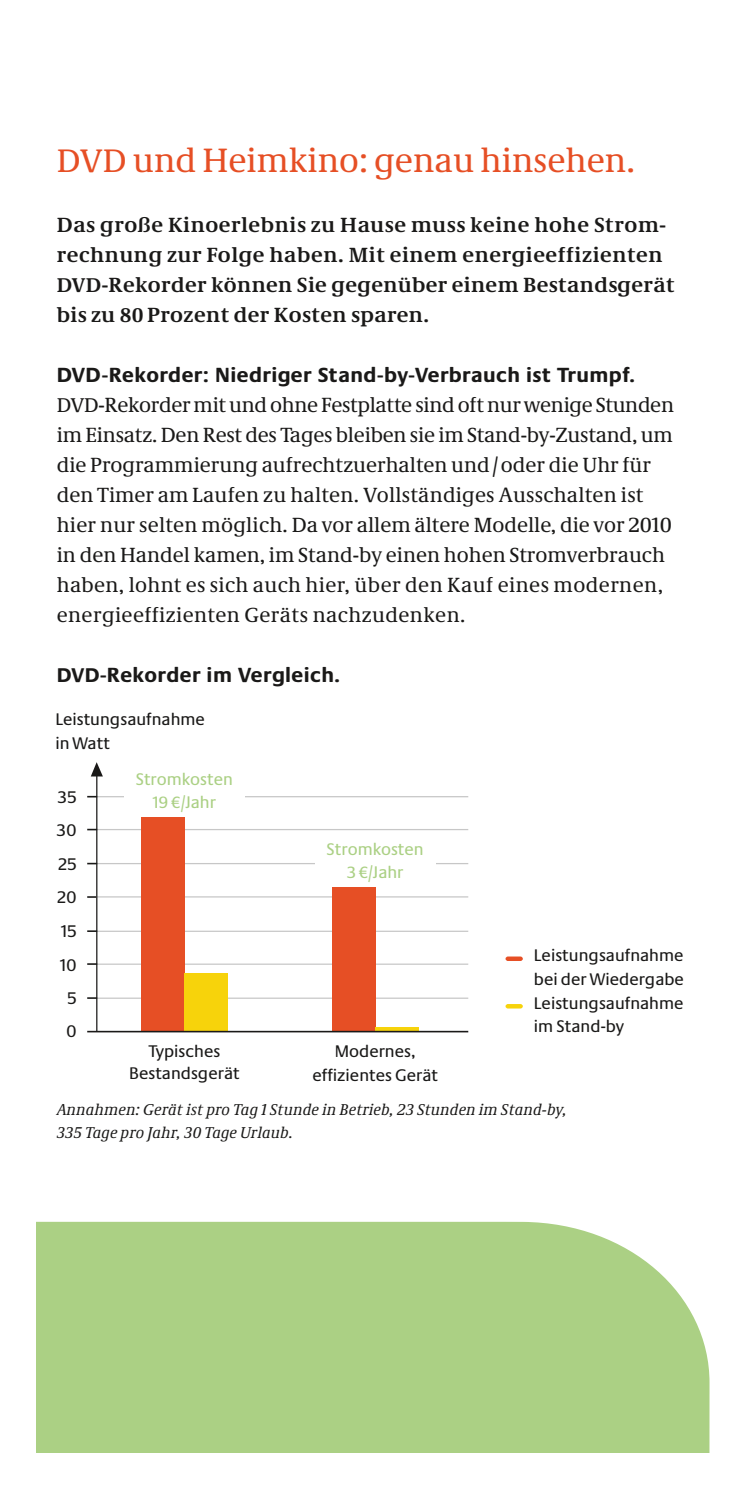
<style>
.page{position:relative;width:745px;height:1489px;background:#fff}
.page>*{position:absolute;margin:0;border:0;box-sizing:border-box;transform-origin:0 0}
.t1{font:35px "Neue Demos";color:#e64f25}
.t2{font:21.25px/30px "Neue Demos";color:#1a1918}
.t3{font:700 21.25px/30px "Neue Demos";letter-spacing:.03em;color:#1a1918}
.t4{font:700 21.25px "Neue Praxis";letter-spacing:.02em;color:#1a1918}
.t5{font:17.5px/23.8px "Neue Praxis";color:#1a1918;text-align:center}
.t6{font:17.5px/22.5px "Neue Praxis";color:#abd084;text-align:center}
.t7{font:italic 16.25px/23.8px "Neue Demos";letter-spacing:.01em;color:#1a1918}
.s1{font-size:33.75px}
.s2{font-size:20.5px}
.s3{font-size:17px}
</style>
<div class="page">
<div style="left:36px;top:1221px;width:673px;height:232px;background:#abd084"></div>
<svg style="left:505px;top:956px;width:17px;height:4px"></svg>
<div style="left:505px;top:1003px;width:17px;height:5px;background:#f7d30b;border-radius:2px"></div>
<svg style="left:97px;top:794px;width:371px;height:4px"></svg>
<svg style="left:97px;top:827px;width:371px;height:4px"></svg>
<svg style="left:97px;top:861px;width:371px;height:4px"></svg>
<hr style="left:97px;top:895px;width:371px;height:3px;background:#c7c7c7">
<svg style="left:97px;top:929px;width:371px;height:4px"></svg>
<hr style="left:97px;top:962px;width:371px;height:3px;background:#c7c7c7">
<hr style="left:97px;top:996px;width:371px;height:3px;background:#c7c7c7">
<svg style="left:91px;top:762px;width:12px;height:14px"></svg>
<hr style="left:96px;top:772px;width:1px;height:259px;background:#1a1918">
<div style="left:141px;top:817px;width:43px;height:214px;background:#e64f25"></div>
<div style="left:184px;top:973px;width:43px;height:58px;background:#f7d30b"></div>
<div style="left:124px;top:772px;width:120px;height:39px;background:#fff"></div>
<div style="left:332px;top:887px;width:43px;height:144px;background:#e64f25"></div>
<svg style="left:375px;top:1027px;width:43px;height:4px"></svg>
<div style="left:315px;top:842px;width:120px;height:35px;background:#fff"></div>
<hr style="left:87px;top:1031px;width:381px;height:1px;background:#1a1918">
<h1 class="t1" style="left:57px;top:139px;width:579px"><span class="s1">DVD</span> und Heimkino: genau hinsehen.</h1>
<p class="t3" style="left:57px;top:209px;width:619px">Das große Kinoerlebnis zu Hause muss keine hohe Strom&shy;rechnung zur Folge haben. Mit einem energieeffizienten <span class="s2">DVD</span>-Rekorder können Sie gegenüber einem Bestandsgerät bis zu <span class="s2">80</span> Prozent der Kosten sparen.</p>
<p class="t4" style="left:57px;top:362px;width:579px">DVD-Rekorder: Niedriger Stand-by-Verbrauch ist Trumpf.</p>
<p class="t2" style="left:57px;top:389px;width:618px"><span class="s2">DVD</span>-Rekorder mit und ohne Festplatte sind oft nur wenige Stunden im Einsatz. Den Rest des Tages bleiben sie im Stand-by-Zustand, um die Programmierung aufrechtzuerhalten und/oder die Uhr für den Timer am Laufen zu halten. Vollständiges Ausschalten ist hier nur selten möglich. Da vor allem ältere Modelle, die vor 2010 in den Handel kamen, im Stand-by einen hohen Stromverbrauch haben, lohnt es sich auch hier, über den Kauf eines modernen, energieeffizienten Geräts nachzudenken.</p>
<p class="t4" style="left:57px;top:662px;width:284px"><span class="s2">DVD</span>-Rekorder im Vergleich.</p>
<p class="t5" style="left:55px;top:707px;width:151px;text-align:left">Leistungsaufnahme in Watt</p>
<p class="t5" style="left:58px;top:785px;width:20px">35</p>
<p class="t5" style="left:57px;top:818px;width:21px">30</p>
<p class="t5" style="left:58px;top:851px;width:20px">25</p>
<p class="t5" style="left:57px;top:885px;width:21px">20</p>
<p class="t5" style="left:61px;top:919px;width:17px">15</p>
<p class="t5" style="left:60px;top:952px;width:18px">10</p>
<p class="t5" style="left:67px;top:986px;width:11px">5</p>
<p class="t5" style="left:66px;top:1019px;width:12px">0</p>
<p class="t6" style="left:136px;top:768px;width:99px">Stromkosten<br><span class="s3">19€</span>/Jahr</p>
<p class="t5" style="left:129px;top:1039px;width:112px;line-height:22.5px">Typisches<br>Bestandsgerät</p>
<p class="t6" style="left:326px;top:838px;width:99px">Stromkosten<br><span class="s3">3€</span>/Jahr</p>
<p class="t5" style="left:312px;top:1038px;width:127px">Modernes, effizientes Gerät</p>
<p class="t5" style="left:533px;top:943px;width:151px;text-align:justify">Leistungsaufnahme bei der Wiedergabe Leistungsaufnahme im Stand-by</p>
<p class="t7" style="left:57px;top:1096px;width:511px">Annahmen: Gerät ist pro Tag 1 Stunde in Betrieb, 23 Stunden im Stand-by,<br>335 Tage pro Jahr, 30 Tage Urlaub.</p>
</div>
